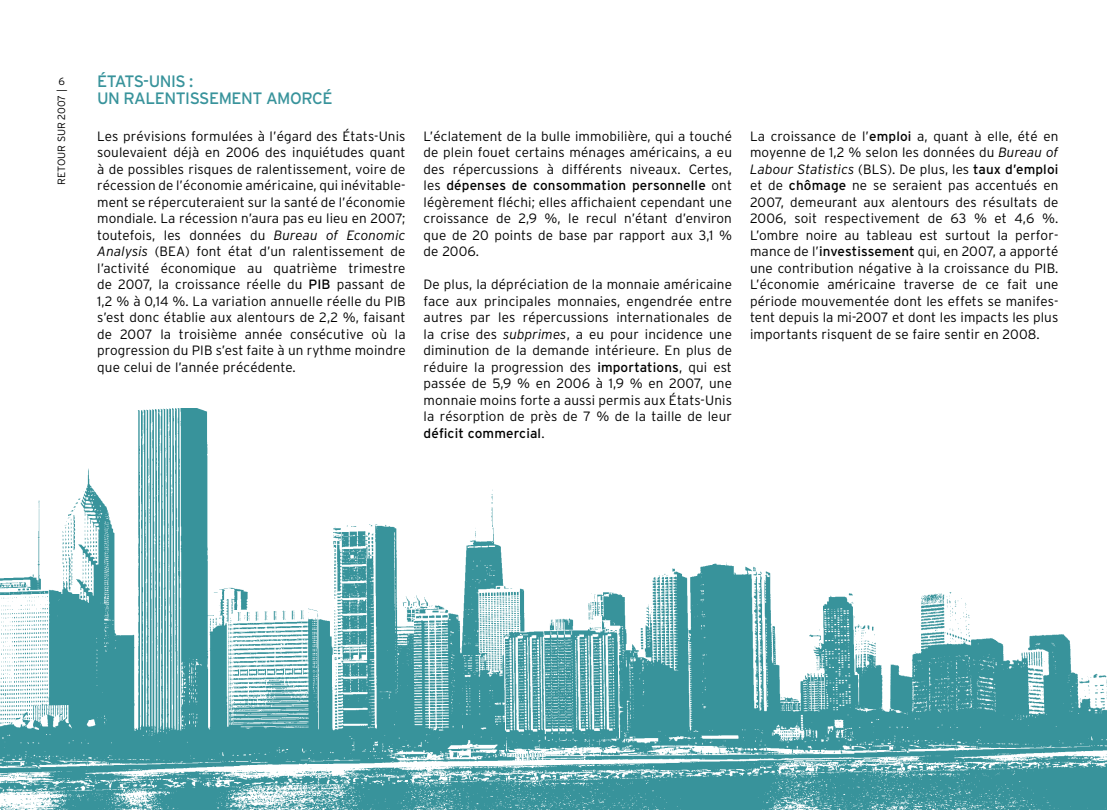
<style>
.page{position:relative;width:1107px;height:810px;background:#fff}
.page>*{position:absolute;margin:0;border:0;box-sizing:border-box;transform-origin:0 0}
.t1{font:16.5px/16.5px "Interstate";letter-spacing:-.03em;color:#38939b}
.t2{font:300 13.5px/16.5px "Interstate";letter-spacing:.01em;color:#000;text-align:justify}
.t3{font:300 10.5px "Interstate";letter-spacing:-.01em;color:#000}
.s1{font-style:italic}
.s2{font-weight:400}
</style>
<div class="page">
<img style="left:0;top:409px;width:1107px;height:401px">
<p class="t3" style="left:58px;top:75px;width:8px">6</p>
<p class="t3" style="left:56px;top:185px;width:97px;rotate:-90deg">retou r sur 2007 |</p>
<p class="t1" style="left:97px;top:73px;width:98px">États-U nis : un rale</p>
<p class="t1" style="left:165px;top:90px;width:56px">ntisseme</p>
<p class="t1" style="left:241px;top:90px;width:71px">nt amorcé</p>
<p class="t2" style="left:97px;top:128px;width:310px">Les prévisions formulées à l’égard des États-Unis soulevaient déjà en 2006 des inquiétudes quant à de possibles risques de ralentissement, voire de récession de l’économie américaine, qui inévitable&shy;ment se répercuteraient sur la santé de l’économie mondiale. La récession n’aura pas eu lieu en 2007; toutefois, les données du <span class="s1">Bureau of Economic Analysis</span> (BEA</p>
<p class="t2" style="left:97px;top:243px;width:310px;text-align:left;text-indent:88px">) font état d’un ralentissement de l’activité économique au quatrième trimestre de 2007, la croissance réelle du <span class="s2">PIB</span> passant de 1,2 % à 0,14 %. La variation annuelle réelle du PIB s’est donc établie aux alentours de 2,2 %, faisant de 2007 la troisième année consécutive où la progression du PIB s’est faite à un rythme moindre que celui de l’année précédente.</p>
<p class="t2" style="left:424px;top:128px;width:310px">L’éclatement de la bulle immobilière, qui a touché de plein fouet certains ménages américains, a eu des répercussions à différents niveaux. Certes, les <span class="s2">dépenses de consommation personnelle</span> ont légèrement fléchi; elles affichaient cependant une croissance de 2,9 %, le recul n’étant d’environ que de 20 points de base par rapport aux 3,1 % de 2006.</p>
<p class="t2" style="left:424px;top:276px;width:310px">De plus, la dépréciation de la monnaie américaine face aux principales monnaies, engendrée entre autres par les répercussions internationales de la crise des <span class="s1">subprimes</span>, a eu pour incidence une diminution de la demande intérieure. En plus de réduire la progression des <span class="s2">importations</span>, qui est passée de 5,9 % en 2006 à 1,9 % en 2007, une monnaie moins forte a aussi permis aux États-Unis la résorption de près de 7 % de la taille de leur <span class="s2">déficit commercial</span>.</p>
<p class="t2" style="left:750px;top:128px;width:310px">La croissance de l’<span class="s2">emploi</span> a, quant à elle, été en moyenne de 1,2 % selon les données du <span class="s1">Bureau of Labour Statistics</span> (BLS). De plus, les <span class="s2">taux d’emploi </span>et de <span class="s2">chômage</span> ne se seraient pas accentués en 2007, demeurant aux alentours des résultats de 2006, soit respectivement de 63 % et 4,6 %.<br>L’ombre noire au tableau est surtout la perfor&shy;mance de l’<span class="s2">investissement</span> qui, en 2007, a apporté une contribution négative à la croissance du PIB.<br>L’économie américaine traverse de ce fait une période mouvementée dont les effets se manifes&shy;tent depuis la mi-2007 et dont les impacts les plus importants risquent de se faire sentir en 2008.</p>
</div>
